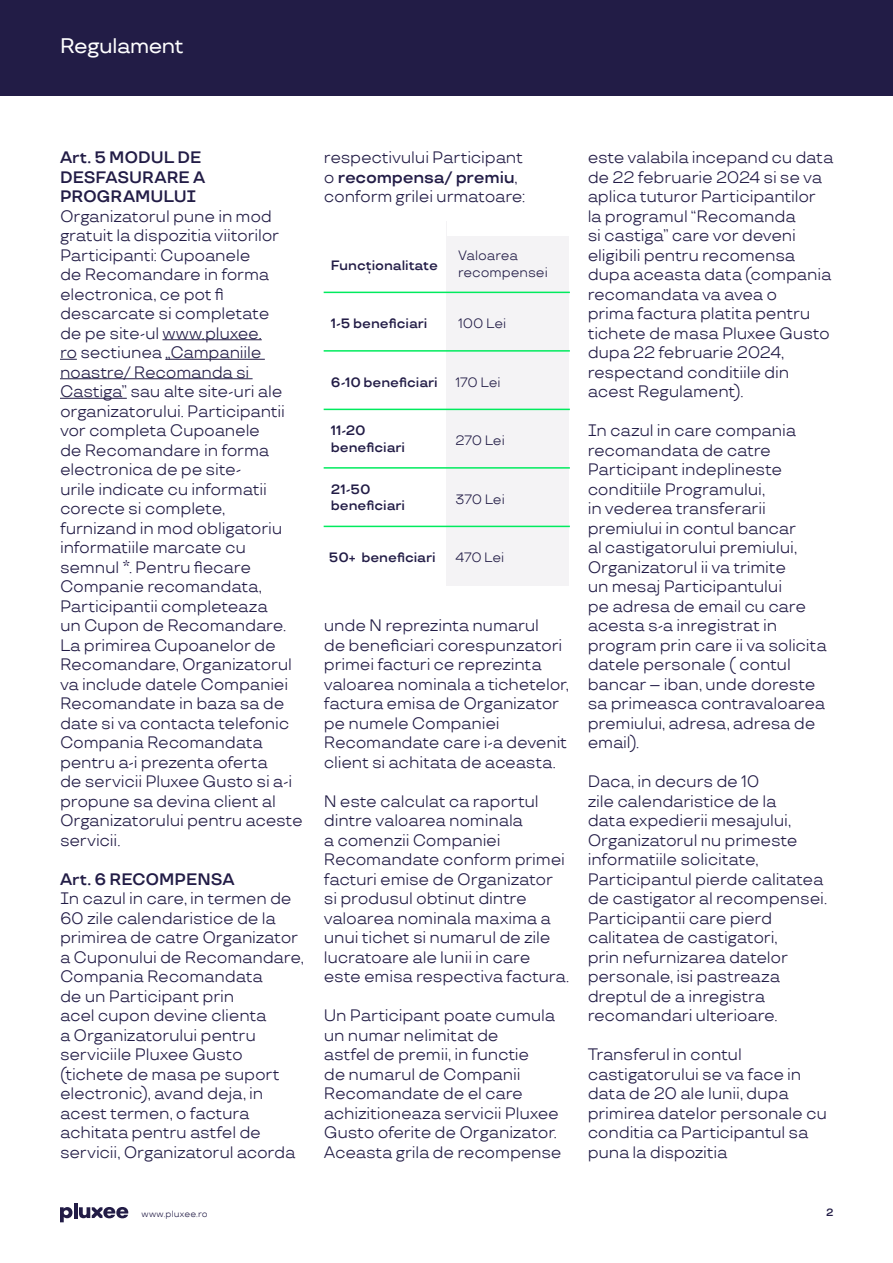
<style>
.page{position:relative;width:893px;height:1263px;background:#fff}
.page>*{position:absolute;margin:0;border:0;box-sizing:border-box;transform-origin:0 0}
.t1{font:500 21px "TT Travels";letter-spacing:-.02em;color:#fff}
.t2{font:16.5px/19.5px "TT Travels";letter-spacing:-.015em;color:#221c46}
.t3{font:600 16.5px/19.5px "TT Travels";letter-spacing:-.01em;color:#221c46}
.t4{font:600 13.5px/16.5px "TT Travels";letter-spacing:-.005em;color:#221c46}
.t5{font:13.5px/16.5px "TT Travels";letter-spacing:-.01em;color:#221c46}
.t6{font:600 10.5px "TT Travels";color:#221c46}
.t7{font:9px "TT Travels";letter-spacing:.015em;color:#221c46}
.s1{font-weight:600}
</style>
<div class="page">
<hr style="left:162px;top:339px;width:100px;height:1px;background:#221c46">
<svg style="left:60px;top:359px;width:17px;height:1px"></svg>
<hr style="left:165px;top:359px;width:100px;height:1px;background:#221c46">
<hr style="left:60px;top:378px;width:193px;height:1px;background:#221c46">
<hr style="left:60px;top:398px;width:67px;height:1px;background:#221c46">
<div style="left:0;top:0;width:893px;height:96px;background:#221c46"></div>
<svg style="left:60px;top:1207px;width:13px;height:15px"></svg>
<hr style="left:74px;top:1203px;width:3px;height:15px;background:#221c46">
<svg style="left:79px;top:1207px;width:49px;height:11px"></svg>
<div style="left:446px;top:236px;width:123px;height:350px;background:#f4f3f5"></div>
<hr style="left:324px;top:292px;width:246px;height:1px;background:#00eb5e">
<hr style="left:324px;top:350px;width:246px;height:2px;background:#00eb5e">
<hr style="left:324px;top:409px;width:246px;height:1px;background:#00eb5e">
<hr style="left:324px;top:467px;width:246px;height:2px;background:#00eb5e">
<hr style="left:324px;top:526px;width:246px;height:1px;background:#00eb5e">
<p class="t1" style="left:60px;top:33px;width:125px">Regulament</p>
<p class="t3" style="left:60px;top:148px;width:147px">Art. 5 MODUL DE<br>DESFASURARE A<br>PROGRAMULUI</p>
<p class="t2" style="left:60px;top:206px;width:244px">Organizatorul pune in mod gratuit la dispozitia viitorilor<br>Participanti: Cupoanele<br>de Recomandare in forma electronica, ce pot fi descarcate si completate<br>de pe site-ul www.pluxee.<br>ro sectiunea „Campaniile noastre/ Recomanda si<br>Castiga” sau alte site-uri ale organizatorului. Participantii vor completa Cupoanele<br>de Recomandare in forma electronica de pe site-<br>urile indicate cu informatii corecte si complete, furnizand in mod obligatoriu informatiile marcate cu semnul *. Pentru fiecare<br>Companie recomandata,<br>Participantii completeaza<br>un Cupon de Recomandare.<br>La primirea Cupoanelor de<br>Recomandare, Organizatorul va include datele Companiei<br>Recomandate in baza sa de date si va contacta telefonic<br>Compania Recomandata pentru a-i prezenta oferta<br>de servicii Pluxee Gusto si a-i propune sa devina client al<br>Organizatorului pentru aceste servicii.</p>
<p class="t3" style="left:60px;top:869px;width:176px">Art. 6 RECOMPENSA</p>
<p class="t2" style="left:60px;top:889px;width:245px">In cazul in care, in termen de<br>60 zile calendaristice de la primirea de catre Organizator a Cuponului de Recomandare,<br>Compania Recomandata<br>de un Participant prin<br>acel cupon devine clienta<br>a Organizatorului pentru serviciile Pluxee Gusto (tichete de masa pe suport electronic), avand deja, in acest termen, o factura achitata pentru astfel de servicii, Organizatorul acorda</p>
<p class="t2" style="left:324px;top:148px;width:203px">respectivului Participant o <span class="s1">recompensa/ premiu</span>, conform grilei urmatoare:</p>
<p class="t4" style="left:331px;top:257px;width:109px">Funcționalitate</p>
<p class="t4" style="left:331px;top:316px;width:98px">1-5 beneficiari</p>
<p class="t5" style="left:458px;top:247px;width:91px">Valoarea recompensei</p>
<p class="t5" style="left:458px;top:316px;width:50px">100 Lei</p>
<p class="t4" style="left:331px;top:374px;width:108px">6-10 beneficiari</p>
<p class="t4" style="left:331px;top:422px;width:76px">11-20 beneficiari</p>
<p class="t4" style="left:331px;top:481px;width:76px">21-50 beneficiari</p>
<p class="t4" style="left:329px;top:550px;width:108px">50+ beneficiari</p>
<p class="t5" style="left:455px;top:374px;width:47px">170 Lei</p>
<p class="t5" style="left:455px;top:433px;width:51px">270 Lei</p>
<p class="t5" style="left:455px;top:491px;width:51px">370 Lei</p>
<p class="t5" style="left:455px;top:550px;width:50px">470 Lei</p>
<p class="t2" style="left:324px;top:616px;width:246px">unde N reprezinta numarul<br>de beneficiari corespunzatori primei facturi ce reprezinta valoarea nominala a tichetelor, factura emisa de Organizator pe numele Companiei<br>Recomandate care i-a devenit client si achitata de aceasta.</p>
<p class="t2" style="left:324px;top:791px;width:247px">N este calculat ca raportul dintre valoarea nominala<br>a comenzii Companiei<br>Recomandate conform primei facturi emise de Organizator si produsul obtinut dintre valoarea nominala maxima a unui tichet si numarul de zile lucratoare ale lunii in care este emisa respectiva factura.</p>
<p class="t2" style="left:324px;top:1006px;width:237px">Un Participant poate cumula un numar nelimitat de<br>astfel de premii, in functie<br>de numarul de Companii<br>Recomandate de el care achizitioneaza servicii Pluxee<br>Gusto oferite de Organizator.</p>
<p class="t2" style="left:324px;top:1142px;width:239px">Aceasta grila de recompense</p>
<p class="t2" style="left:588px;top:148px;width:247px">este valabila incepand cu data de 22 februarie 2024 si se va aplica tuturor Participantilor la programul “Recomanda<br>si castiga” care vor deveni eligibili pentru recomensa dupa aceasta data (compania recomandata va avea o<br>prima factura platita pentru tichete de masa Pluxee Gusto dupa 22 februarie 2024, respectand conditiile din acest Regulament).</p>
<p class="t2" style="left:588px;top:421px;width:241px">In cazul in care compania recomandata de catre<br>Participant indeplineste conditiile Programului,<br>in vederea transferarii premiului in contul bancar<br>al castigatorului premiului,<br>Organizatorul ii va trimite<br>un mesaj Participantului<br>pe adresa de email cu care acesta s-a inregistrat in program prin care ii va solicita datele personale ( contul bancar – iban, unde doreste sa primeasca contravaloarea premiului, adresa, adresa de email).</p>
<p class="t2" style="left:588px;top:772px;width:241px">Daca, in decurs de 10<br>zile calendaristice de la<br>data expedierii mesajului,<br>Organizatorul nu primeste informatiile solicitate,<br>Participantul pierde calitatea de castigator al recompensei.<br>Participantii care pierd calitatea de castigatori,<br>prin nefurnizarea datelor personale, isi pastreaza dreptul de a inregistra recomandari ulterioare.</p>
<p class="t2" style="left:588px;top:1045px;width:241px">Transferul in contul castigatorului se va face in data de 20 ale lunii, dupa primirea datelor personale cu conditia ca Participantul sa puna la dispozitia</p>
<p class="t7" style="left:142px;top:1208px;width:68px">www.pluxee.ro</p>
<p class="t6" style="left:826px;top:1206px;width:9px">2</p>
</div>
